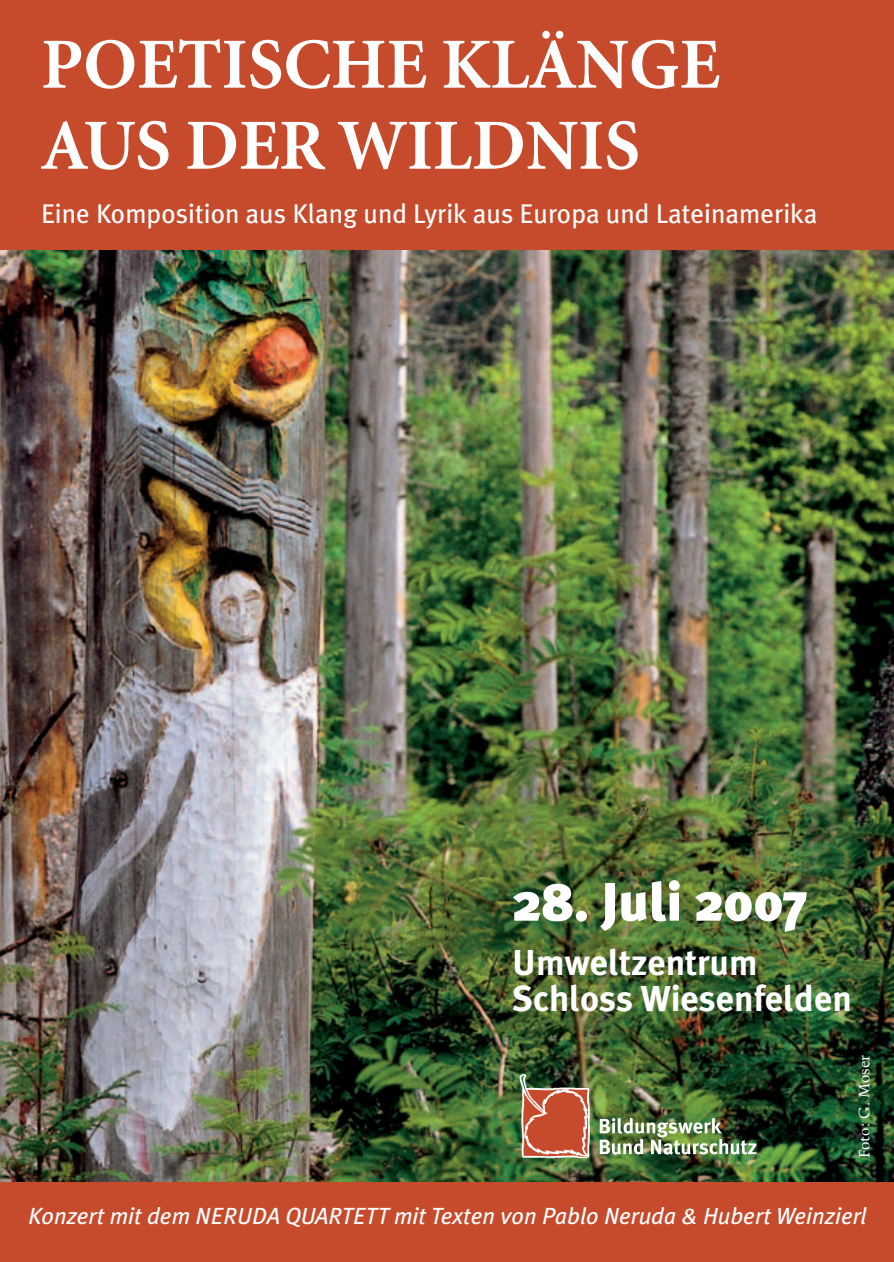
<style>
.page{position:relative;width:894px;height:1262px;background:#fff}
.page>*{position:absolute;margin:0;border:0;box-sizing:border-box;transform-origin:0 0}
.t1{font:700 72px/81px "Minion";color:#fff}
.t2{font:900 54px "Meta Plus";color:#fff}
.t3{font:700 36px/36px "Meta Plus";color:#fff}
.t4{font:27px "Meta Plus";color:#fff}
.t5{font:italic 23.4px "Meta Plus";color:#fff}
.t6{font:15px "Trump Mediaeval";color:#fff}
</style>
<div class="page">
<img style="left:0;top:250px;width:894px;height:932px">
<div style="left:0;top:0;width:894px;height:250px;background:#c64b2c"></div>
<div style="left:0;top:1182px;width:894px;height:80px;background:#c64b2c"></div>
<img style="left:600px;top:1117px;width:157px;height:37px">
<img style="left:520px;top:1073px;width:70px;height:85px">
<h1 class="t1" style="left:41px;top:30px;width:680px">POETISCHE KLÄNGE<br>AUS DER WILDNIS</h1>
<p class="t4" style="left:41px;top:203px;width:778px">Eine Komposition aus Klang und Lyrik aus Europa und Lateinamerika</p>
<h2 class="t2" style="left:512px;top:880px;width:296px">28. Juli 2007</h2>
<h3 class="t3" style="left:512px;top:946px;width:341px">Umweltzentrum<br>Schloss Wiesenfelden</h3>
<p class="t6" style="left:858px;top:1158px;width:105px;rotate:-90deg">Foto: G. Moser</p>
<p class="t5" style="left:28px;top:1207px;width:840px">Konzert mit dem NERUDA QUARTETT mit Texten von Pablo Neruda &amp; Hubert Weinzierl</p>
</div>
